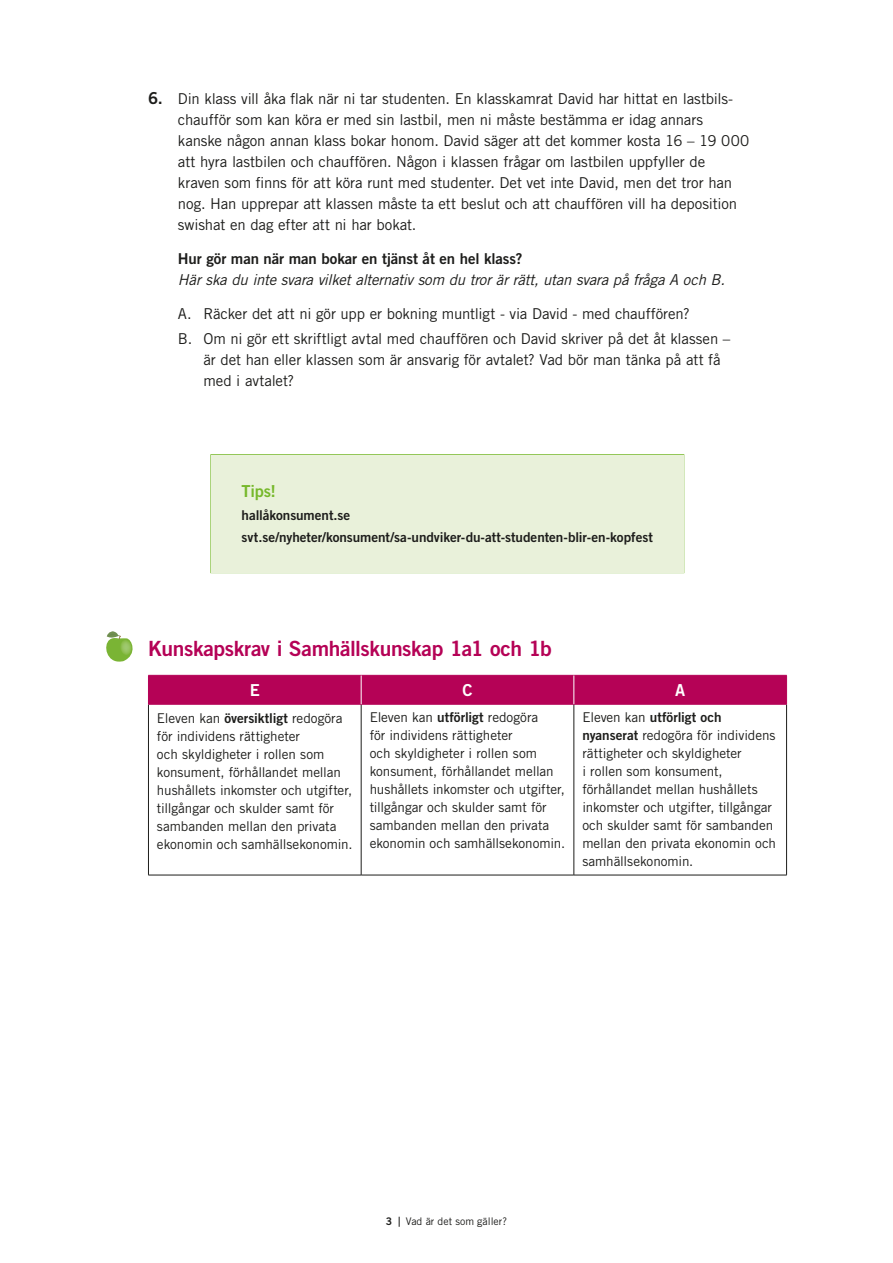
<style>
.page{position:relative;width:893px;height:1263px;background:#fff}
.page>*{position:absolute;margin:0;border:0;box-sizing:border-box;transform-origin:0 0}
.t1{font:21px "Trade Gothic LT Std Bd 2";letter-spacing:-.02em;color:#b50256}
.t2{font:16.5px "Trade Gothic LT Std Bd 2";color:#76b82a}
.t3{font:16.5px "Trade Gothic LT Std Bd 2";color:#fff}
.t4{font:15px/21px "Trade Gothic LT Std";letter-spacing:-.01em;color:#1d1d1b}
.t5{font:italic 15px "Trade Gothic LT Std";letter-spacing:-.02em;color:#1d1d1b}
.t6{font:15px "Trade Gothic LT Std Bd 2";letter-spacing:-.005em;color:#1d1d1b}
.t7{font:13.5px/18px "Trade Gothic LT Std";letter-spacing:-.005em;color:#1d1d1b}
.t8{font:13.5px/22.2px "Trade Gothic LT Std Bd 2";letter-spacing:-.005em;color:#1d1d1b}
.t9{font:10.5px "Trade Gothic LT Std";color:#1d1d1b}
.t10{font:10.5px "Trade Gothic LT Std Bd 2";color:#1d1d1b}
.s1{font-family:"Trade Gothic LT Std Bd 2";font-size:16.5px}
.s2{font-family:"Trade Gothic LT Std Bd 2"}
.s3{font-family:"Trade Gothic LT Std"}
</style>
<div class="page">
<svg style="left:106px;top:631px;width:27px;height:31px"></svg>
<hr style="left:148px;top:704px;width:1px;height:171px;background:#1d1d1b">
<hr style="left:361px;top:704px;width:1px;height:171px;background:#1d1d1b">
<hr style="left:574px;top:704px;width:1px;height:171px;background:#1d1d1b">
<hr style="left:786px;top:704px;width:1px;height:171px;background:#1d1d1b">
<hr style="left:148px;top:875px;width:213px;height:1px;background:#1d1d1b">
<hr style="left:361px;top:875px;width:213px;height:1px;background:#1d1d1b">
<hr style="left:574px;top:875px;width:213px;height:1px;background:#1d1d1b">
<hr style="left:148px;top:704px;width:213px;height:1px;background:#b50256">
<hr style="left:361px;top:704px;width:213px;height:1px;background:#b50256">
<hr style="left:574px;top:704px;width:213px;height:1px;background:#b50256">
<div style="left:148px;top:675px;width:639px;height:29px;background:#b50256"></div>
<div style="left:211px;top:455px;width:473px;height:117px;background:#e9f1da"></div>
<p class="t4" style="left:178px;top:88px;width:573px;text-indent:-30px"><span class="s1">6.</span> Din klass vill åka flak när ni tar studenten. En klasskamrat David har hittat en lastbils&shy;chaufför som kan köra er med sin lastbil, men ni måste bestämma er idag annars kanske någon annan klass bokar honom. David säger att det kommer kosta 16 – 19 000 att hyra lastbilen och chauffören. Någon i klassen frågar om lastbilen uppfyller de kraven som finns för att köra runt med studenter. Det vet inte David, men det tror han nog. Han upprepar att klassen måste ta ett beslut och att chauffören vill ha deposition swishat en dag efter att ni har bokat.</p>
<p class="t6" style="left:178px;top:249px;width:346px">Hur gör man när man bokar en tjänst åt en hel klass?</p>
<p class="t5" style="left:178px;top:271px;width:548px">Här ska du inte svara vilket alternativ som du tror är rätt, utan svara på fråga A och B.</p>
<p class="t4" style="left:178px;top:301px;width:554px;line-height:25.2px">A. Räcker det att ni gör upp er bokning muntligt - via David - med chauffören?<br>B. Om ni gör ett skriftligt avtal med chauffören och David skriver på det åt klassen –</p>
<p class="t4" style="left:203px;top:349px;width:519px">är det han eller klassen som är ansvarig för avtalet? Vad bör man tänka på att få med i avtalet?</p>
<p class="t2" style="left:242px;top:481px;width:36px">Tips!</p>
<p class="t8" style="left:242px;top:503px;width:413px">hallåkonsument.se svt.se/nyheter/konsument/sa-undviker-du-att-studenten-blir-en-kopfest</p>
<h1 class="t1" style="left:148px;top:636px;width:405px">Kunskapskrav i Samhällskunskap 1a1 och 1b</h1>
<p class="t3" style="left:250px;top:680px;width:12px">E</p>
<p class="t3" style="left:462px;top:680px;width:12px">C</p>
<p class="t3" style="left:675px;top:680px;width:12px">A</p>
<p class="t7" style="left:157px;top:708px;width:197px">Eleven kan <span class="s2">översiktligt</span> redogöra för individens rättigheter<br>och skyldigheter i rollen som konsument, förhållandet mellan hushållets inkomster och utgifter, tillgångar och skulder samt för sambanden mellan den privata ekonomin och samhällsekonomin.</p>
<p class="t7" style="left:370px;top:708px;width:197px">Eleven kan <span class="s2">utförligt</span> redogöra<br>för individens rättigheter<br>och skyldigheter i rollen som konsument, förhållandet mellan hushållets inkomster och utgifter, tillgångar och skulder samt för sambanden mellan den privata ekonomin och samhällsekonomin.</p>
<p class="t8" style="left:582px;top:706px;width:141px"><span class="s3">Eleven kan</span> utförligt och</p>
<p class="t7" style="left:582px;top:726px;width:195px"><span class="s2">nyanserat</span> redogöra för individens rättigheter och skyldigheter<br>i rollen som konsument, förhållandet mellan hushållets inkomster och utgifter, tillgångar och skulder samt för sambanden mellan den privata ekonomin och samhällsekonomin.</p>
<p class="t10" style="left:386px;top:1215px;width:8px">3</p>
<p class="t9" style="left:406px;top:1215px;width:103px">Vad är det som gäller?</p>
</div>
